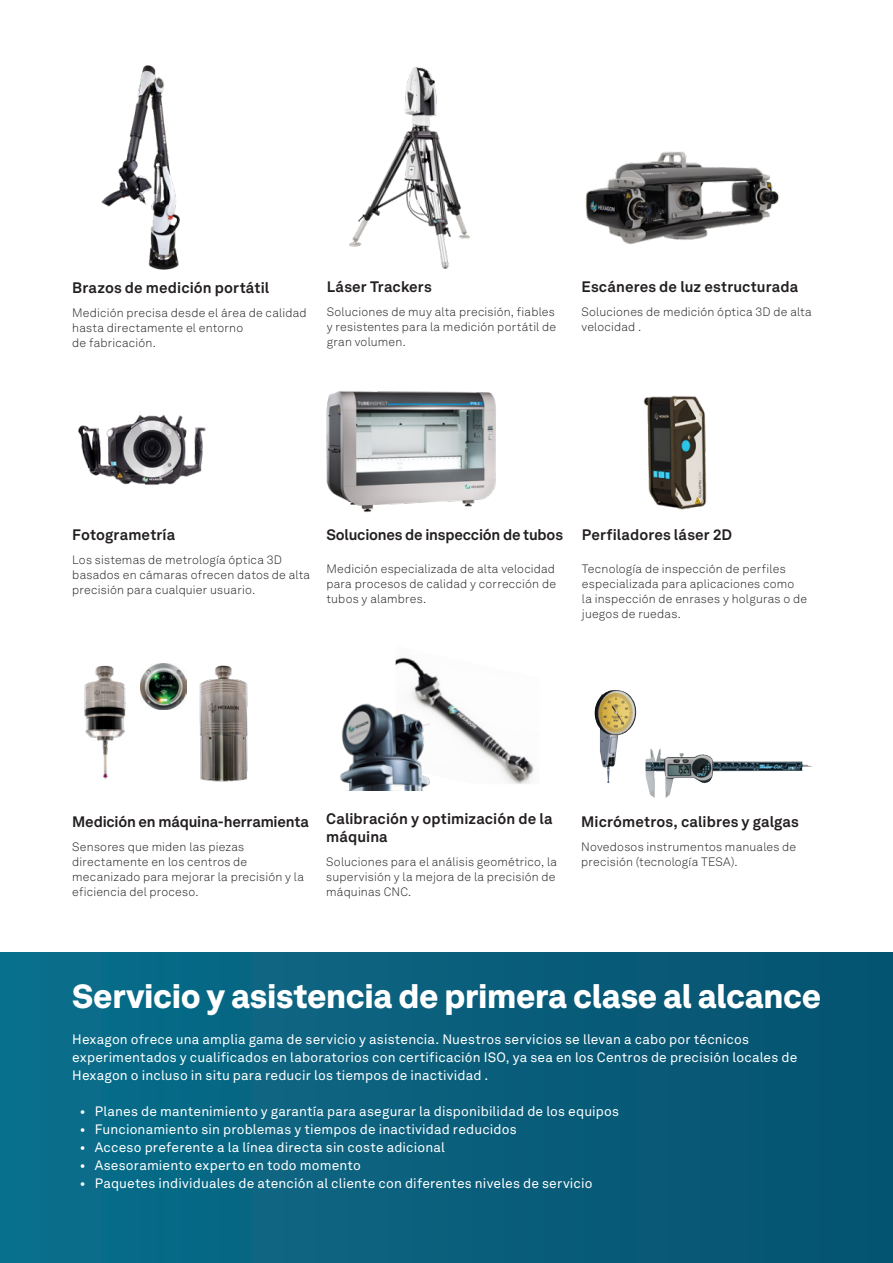
<style>
.page{position:relative;width:893px;height:1263px;background:#fff}
.page>*{position:absolute;margin:0;border:0;box-sizing:border-box;transform-origin:0 0}
.Header_2__Latin{font:900 33px "Hexagon Akkurat";letter-spacing:-.01em;color:#fff}
.Detail_list_title__L{font:700 15px "Hexagon Akkurat";letter-spacing:.005em;color:#231f20}
.Detail_list_title__L-2{font:700 15px "Hexagon Akkurat";letter-spacing:-.015em;color:#231f20}
.Detail_list_body__La{font:700 15px/18px "Hexagon Akkurat";letter-spacing:.005em;color:#231f20}
.Detail_list_body__La-2{font:13.5px/18px "Hexagon Akkurat";letter-spacing:.01em;color:#fff}
.Detail_list_body__La-3{font:300 12px/15px "Hexagon Akkurat";letter-spacing:.015em;color:#231f20}
.Detail_list_title__L-3{font:300 12px/15px "Hexagon Akkurat";letter-spacing:.015em;color:#231f20}
</style>
<div class="page">
<div style="left:0;top:952px;width:893px;height:311px;background:linear-gradient(to right,#0a6f8b,#06526f)"></div>
<img style="left:101px;top:65px;width:79px;height:205px">
<img style="left:349px;top:67px;width:121px;height:201px">
<img style="left:585px;top:151px;width:194px;height:93px">
<img style="left:643px;top:395px;width:64px;height:115px">
<img style="left:141px;top:663px;width:46px;height:47px">
<img style="left:199px;top:665px;width:49px;height:117px">
<img style="left:84px;top:665px;width:42px;height:114px">
<img style="left:396px;top:657px;width:138px;height:127px">
<img style="left:340px;top:700px;width:89px;height:91px">
<img style="left:594px;top:690px;width:42px;height:93px">
<img style="left:645px;top:749px;width:166px;height:49px">
<img style="left:78px;top:414px;width:128px;height:71px">
<img style="left:326px;top:391px;width:170px;height:121px">
<p class="Detail_list_title__L" style="left:72px;top:276px;width:198px">Brazos de medición portátil</p>
<p class="Detail_list_body__La-3" style="left:72px;top:305px;width:236px">Medición precisa desde el área de calidad hasta directamente el entorno<br>de fabricación.</p>
<p class="Detail_list_title__L" style="left:327px;top:275px;width:106px">Láser Trackers</p>
<p class="Detail_list_body__La-3" style="left:327px;top:304px;width:231px;text-align:justify">Soluciones de muy alta precisión, fiables y resistentes para la medición portátil de gran volumen.</p>
<p class="Detail_list_title__L" style="left:582px;top:275px;width:218px">Escáneres de luz estructurada</p>
<p class="Detail_list_body__La-3" style="left:582px;top:304px;width:232px">Soluciones de medición óptica 3D de alta velocidad .</p>
<p class="Detail_list_title__L" style="left:72px;top:523px;width:105px">Fotogrametría</p>
<p class="Detail_list_body__La-3" style="left:72px;top:552px;width:239px">Los sistemas de metrología óptica 3D basados en cámaras ofrecen datos de alta precisión para cualquier usuario.</p>
<p class="Detail_list_title__L-2" style="left:326px;top:523px;width:238px">Soluciones de inspección de tubos</p>
<p class="Detail_list_title__L-3" style="left:326px;top:561px;width:231px;text-align:justify">Medición especializada de alta velocidad para procesos de calidad y corrección de tubos y alambres.</p>
<p class="Detail_list_title__L" style="left:582px;top:523px;width:152px">Perfiladores láser 2D</p>
<p class="Detail_list_title__L-3" style="left:582px;top:561px;width:227px">Tecnología de inspección de perfiles especializada para aplicaciones como la inspección de enrases y holguras o de juegos de ruedas.</p>
<p class="Detail_list_title__L-2" style="left:72px;top:810px;width:238px">Medición en máquina-herramienta</p>
<p class="Detail_list_body__La-3" style="left:72px;top:839px;width:233px">Sensores que miden las piezas directamente en los centros de mecanizado para mejorar la precisión y la eficiencia del proceso.</p>
<p class="Detail_list_body__La" style="left:326px;top:808px;width:228px">Calibración y optimización de la máquina</p>
<p class="Detail_list_body__La-3" style="left:326px;top:854px;width:232px">Soluciones para el análisis geométrico, la supervisión y la mejora de la precisión de máquinas CNC.</p>
<p class="Detail_list_title__L" style="left:581px;top:810px;width:219px">Micrómetros, calibres y galgas</p>
<p class="Detail_list_body__La-3" style="left:581px;top:839px;width:217px">Novedosos instrumentos manuales de precisión (tecnología TESA).</p>
<p class="Header_2__Latin" style="left:72px;top:970px;width:750px">Servicio y asistencia de primera clase al alcance</p>
<p class="Detail_list_body__La-2" style="left:72px;top:1029px;width:727px">Hexagon ofrece una amplia gama de servicio y asistencia. Nuestros servicios se llevan a cabo por técnicos experimentados y cualificados en laboratorios con certificación ISO, ya sea en los Centros de precisión locales de<br>Hexagon o incluso in situ para reducir los tiempos de inactividad .</p>
<p class="Detail_list_body__La-2" style="left:80px;top:1101px;width:541px">• Planes de mantenimiento y garantía para asegurar la disponibilidad de los equipos</p>
<p class="Detail_list_body__La-2" style="left:80px;top:1119px;width:438px">• Funcionamiento sin problemas y tiempos de inactividad reducidos</p>
<p class="Detail_list_body__La-2" style="left:80px;top:1137px;width:367px">• Acceso preferente a la línea directa sin coste adicional</p>
<p class="Detail_list_body__La-2" style="left:80px;top:1155px;width:283px">• Asesoramiento experto en todo momento</p>
<p class="Detail_list_body__La-2" style="left:80px;top:1173px;width:514px">• Paquetes individuales de atención al cliente con diferentes niveles de servicio</p>
</div>
